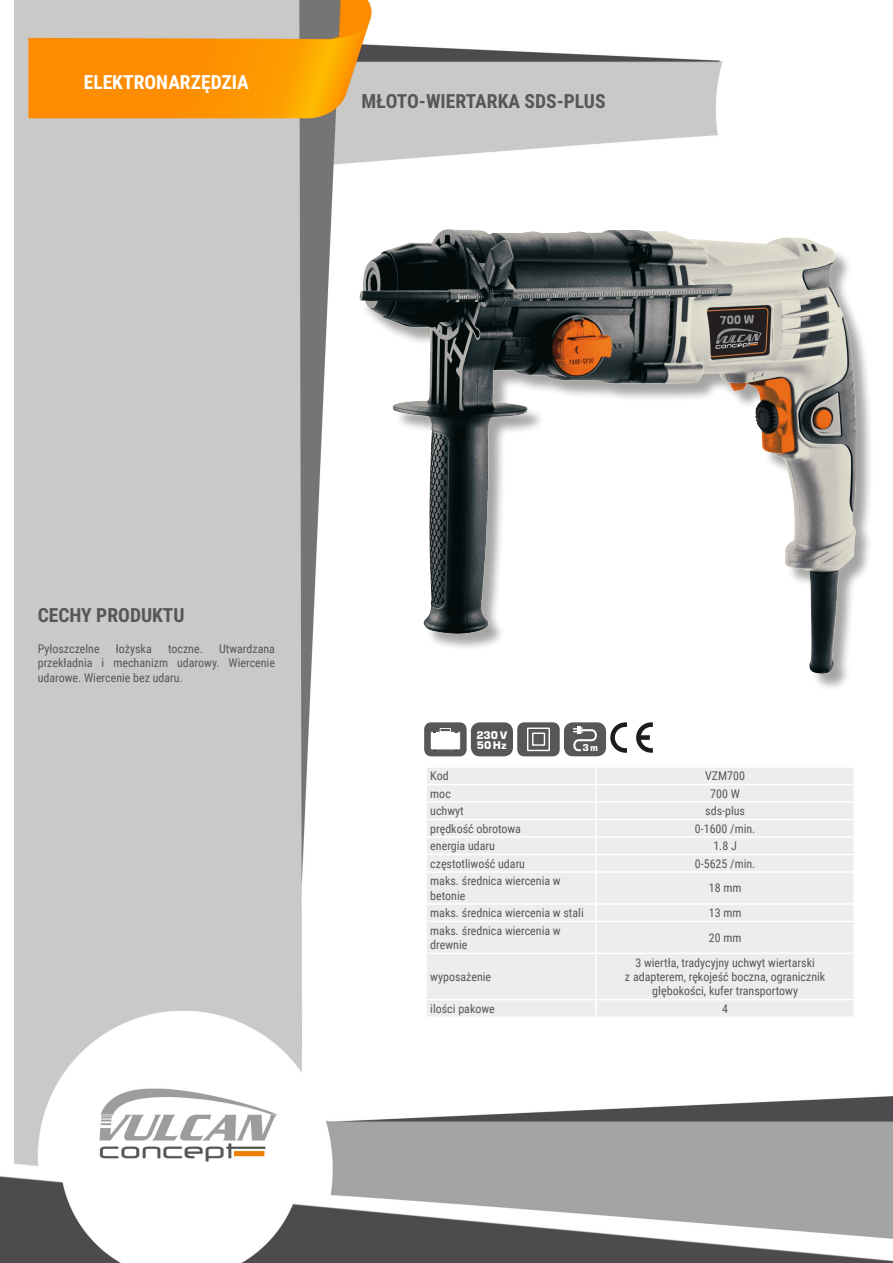
<style>
.page{position:relative;width:893px;height:1263px;background:#fff}
.page>*{position:absolute;margin:0;border:0;box-sizing:border-box;transform-origin:0 0}
.Lewo_bez_dzielenia{font:700 19.5px "Roboto Condensed";color:#575756}
.Center{font:700 19.5px "Roboto Condensed";color:#fff}
.MateriaĹ__CECHY{font:700 19.5px "Roboto Condensed";color:#575756}
.Lewa{font:12px/14.4px "Roboto Condensed";color:#575756}
.Ĺšrodek{font:12px/14.4px "Roboto Condensed";color:#575756;text-align:center}
.Opisy{font:12px/14.4px "Roboto Condensed";color:#575756;text-align:justify}
.t1{font:700 10.35px/9.1px "Square 721 BT";color:#fff}
.t2{font:700 9.3px "Square 721 BT";color:#fff}
</style>
<div class="page">
<img style="left:0;top:0;width:893px;height:1263px">
<div style="left:362px;top:232px;width:512px;height:459px;background:#1d1d1b;opacity:.4"></div>
<img style="left:359px;top:229px;width:496px;height:444px">
<div style="left:427px;top:768px;width:427px;height:248px;background:#ededed"></div>
<svg style="left:425px;top:768px;width:2px;height:103px"></svg>
<hr style="left:425px;top:873px;width:2px;height:30px;background:#fff">
<svg style="left:425px;top:905px;width:2px;height:16px"></svg>
<hr style="left:425px;top:922px;width:2px;height:30px;background:#fff">
<hr style="left:425px;top:954px;width:2px;height:45px;background:#fff">
<svg style="left:425px;top:1000px;width:2px;height:16px"></svg>
<svg style="left:595px;top:768px;width:2px;height:103px"></svg>
<hr style="left:595px;top:873px;width:2px;height:30px;background:#fff">
<svg style="left:595px;top:905px;width:2px;height:16px"></svg>
<hr style="left:595px;top:922px;width:2px;height:30px;background:#fff">
<hr style="left:595px;top:954px;width:2px;height:45px;background:#fff">
<svg style="left:595px;top:1000px;width:2px;height:16px"></svg>
<svg style="left:854px;top:768px;width:1px;height:103px"></svg>
<hr style="left:854px;top:873px;width:1px;height:30px;background:#fff">
<svg style="left:854px;top:905px;width:1px;height:16px"></svg>
<hr style="left:854px;top:922px;width:1px;height:30px;background:#fff">
<hr style="left:854px;top:954px;width:1px;height:45px;background:#fff">
<svg style="left:854px;top:1000px;width:1px;height:16px"></svg>
<hr style="left:425px;top:766px;width:171px;height:2px;background:#fff">
<hr style="left:596px;top:766px;width:259px;height:2px;background:#fff">
<hr style="left:425px;top:784px;width:171px;height:1px;background:#fff">
<hr style="left:596px;top:784px;width:259px;height:1px;background:#fff">
<hr style="left:425px;top:801px;width:171px;height:2px;background:#fff">
<hr style="left:596px;top:801px;width:259px;height:2px;background:#fff">
<hr style="left:425px;top:819px;width:171px;height:1px;background:#fff">
<hr style="left:596px;top:819px;width:259px;height:1px;background:#fff">
<hr style="left:425px;top:836px;width:171px;height:2px;background:#fff">
<hr style="left:596px;top:836px;width:259px;height:2px;background:#fff">
<hr style="left:425px;top:854px;width:171px;height:1px;background:#fff">
<hr style="left:596px;top:854px;width:259px;height:1px;background:#fff">
<hr style="left:425px;top:871px;width:171px;height:2px;background:#fff">
<hr style="left:596px;top:871px;width:259px;height:2px;background:#fff">
<hr style="left:425px;top:903px;width:171px;height:2px;background:#fff">
<hr style="left:596px;top:903px;width:259px;height:2px;background:#fff">
<hr style="left:425px;top:921px;width:171px;height:1px;background:#fff">
<hr style="left:596px;top:921px;width:259px;height:1px;background:#fff">
<hr style="left:425px;top:952px;width:171px;height:2px;background:#fff">
<hr style="left:596px;top:952px;width:259px;height:2px;background:#fff">
<hr style="left:425px;top:999px;width:171px;height:1px;background:#fff">
<hr style="left:596px;top:999px;width:259px;height:1px;background:#fff">
<hr style="left:425px;top:1016px;width:171px;height:2px;background:#fff">
<hr style="left:596px;top:1016px;width:259px;height:2px;background:#fff">
<div style="left:424px;top:722px;width:43px;height:34px;background:#575756;border-radius:7px"></div>
<svg style="left:430px;top:729px;width:31px;height:22px"></svg>
<div style="left:472px;top:723px;width:40px;height:33px;background:#575756;border-radius:8px"></div>
<div style="left:471px;top:722px;width:42px;height:34px;border:1px solid #575756;border-radius:8px"></div>
<div style="left:517px;top:722px;width:43px;height:34px;background:#575756;border-radius:7px"></div>
<svg style="left:527px;top:727px;width:23px;height:25px"></svg>
<div style="left:565px;top:723px;width:40px;height:32px;background:#575756;border-radius:8px"></div>
<div style="left:564px;top:722px;width:42px;height:34px;border:1px solid #575756;border-radius:8px"></div>
<svg style="left:573px;top:726px;width:24px;height:25px"></svg>
<svg style="left:636px;top:722px;width:17px;height:31px"></svg>
<svg style="left:610px;top:722px;width:17px;height:31px"></svg>
<p class="Center" style="left:84px;top:69px;width:167px">ELEKTRONARZĘDZIA</p>
<p class="Lewo_bez_dzielenia" style="left:361px;top:88px;width:246px">MŁOTO-WIERTARKA SDS-PLUS</p>
<p class="MateriaĹ__CECHY" style="left:38px;top:601px;width:148px">CECHY PRODUKTU</p>
<p class="Opisy" style="left:38px;top:641px;width:63px">Pyłoszczelne</p>
<p class="Opisy" style="left:116px;top:641px;width:37px">łożyska</p>
<p class="Opisy" style="left:168px;top:641px;width:36px">toczne.</p>
<p class="Opisy" style="left:38px;top:641px;width:239px;text-indent:181px">Utwardzana przekładnia i mechanizm udarowy. Wiercenie udarowe. Wiercenie bez udaru.</p>
<p class="t1" style="left:476px;top:731px;width:33px">230 V<br>50Hz</p>
<p class="t2" style="left:582px;top:742px;width:17px">3m</p>
<p class="Lewa" style="left:430px;top:768px;width:20px">Kod</p>
<p class="Ĺšrodek" style="left:705px;top:768px;width:41px">VZM700</p>
<p class="Lewa" style="left:430px;top:786px;width:22px">moc</p>
<p class="Ĺšrodek" style="left:710px;top:786px;width:31px">700 W</p>
<p class="Lewa" style="left:430px;top:803px;width:35px">uchwyt</p>
<p class="Ĺšrodek" style="left:705px;top:803px;width:41px">sds-plus</p>
<p class="Lewa" style="left:430px;top:821px;width:92px">prędkość obrotowa</p>
<p class="Ĺšrodek" style="left:695px;top:821px;width:62px">0-1600 /min.</p>
<p class="Lewa" style="left:430px;top:838px;width:66px">energia udaru</p>
<p class="Ĺšrodek" style="left:713px;top:838px;width:25px">1.8 J</p>
<p class="Lewa" style="left:430px;top:856px;width:96px">częstotliwość udaru</p>
<p class="Ĺšrodek" style="left:695px;top:856px;width:62px">0-5625 /min.</p>
<p class="Lewa" style="left:430px;top:873px;width:132px">maks. średnica wiercenia w betonie</p>
<p class="Ĺšrodek" style="left:709px;top:880px;width:34px">18 mm</p>
<p class="Lewa" style="left:430px;top:905px;width:155px">maks. średnica wiercenia w stali</p>
<p class="Ĺšrodek" style="left:709px;top:905px;width:34px">13 mm</p>
<p class="Lewa" style="left:430px;top:923px;width:132px">maks. średnica wiercenia w drewnie</p>
<p class="Ĺšrodek" style="left:709px;top:930px;width:34px">20 mm</p>
<p class="Lewa" style="left:430px;top:969px;width:62px">wyposażenie</p>
<p class="Ĺšrodek" style="left:625px;top:955px;width:202px">3 wiertła, tradycyjny uchwyt wiertarski<br>z adapterem, rękojeść boczna, ogranicznik głębokości, kufer transportowy</p>
<p class="Lewa" style="left:430px;top:1001px;width:66px">ilości pakowe</p>
<p class="Ĺšrodek" style="left:722px;top:1001px;width:7px">4</p>
</div>
